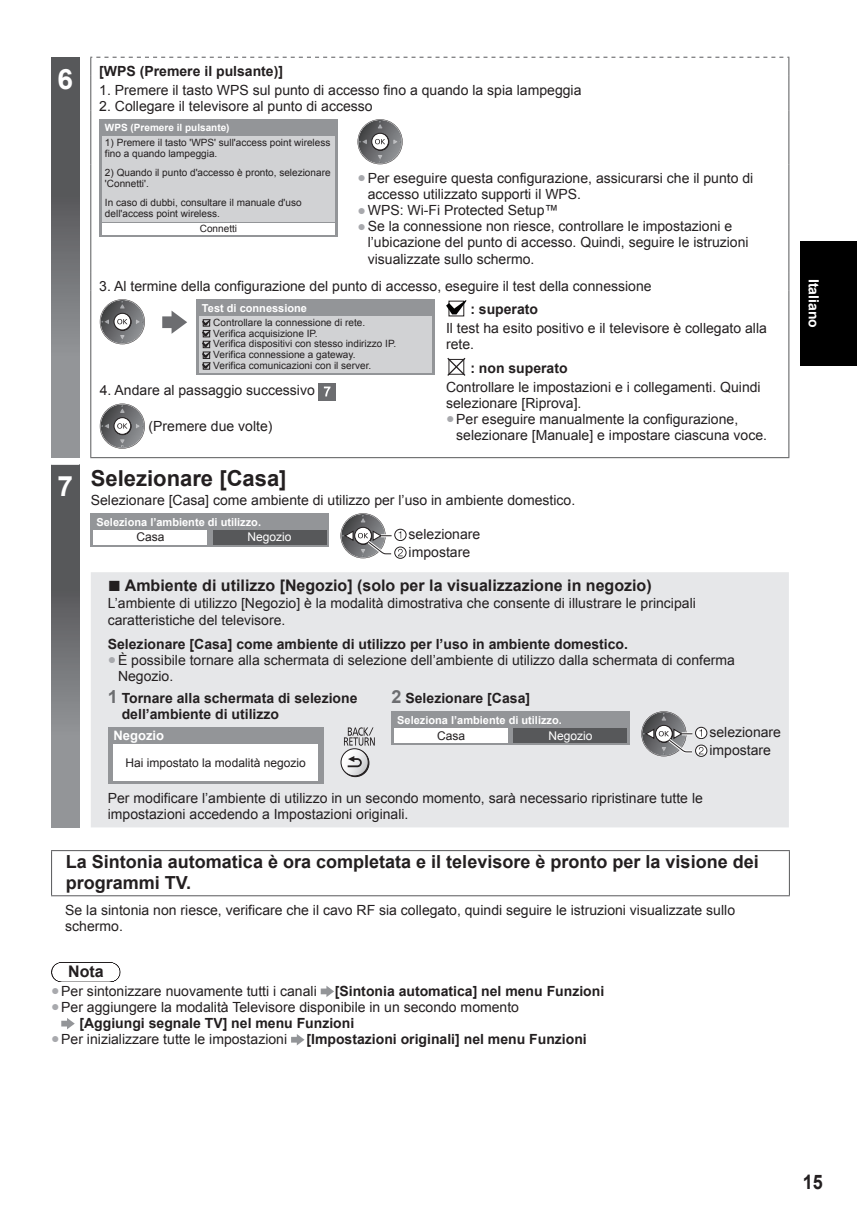
<style>
.page{position:relative;width:857px;height:1225px;background:#fff}
.page>*{position:absolute;margin:0;border:0;box-sizing:border-box;transform-origin:0 0}
.t1{font:700 28px "Arial";color:#fff}
.t2{font:700 22px "Arial";color:#231f20}
.t3{font:700 20px "Arial";color:#231f20;scale:.9 1}
.t4{font:700 18px/20.8px "Arial";color:#231f20}
.t5{font:700 16px "Arial";color:#231f20}
.t6{font:14px/16px "Arial";color:#231f20}
.t7{font:700 14px/16.2px "Arial";color:#231f20}
.t8{font:700 14px "Arial";color:#fff}
.t9{font:700 13px "Arial";color:#fff}
.t10{font:12px "Arial";color:#231f20}
.t11{font:12px "Arial";color:#fff}
.t12{font:700 11px "Arial";color:#fff}
.t13{font:10px/10.8px "Arial";color:#231f20}
.t14{font:700 10px "Arial";color:#fff}
.s1{color:#a8a9ad}
.s2{font-size:28px;color:#fff}
.s3{font-size:22px}
.s4{font-size:18px;color:#6c6d70}
.s5{font-weight:700}
</style>
<div class="page">
<div style="left:799px;top:241px;width:57px;height:125px;background:#000"></div>
<svg style="left:51px;top:57px;width:28px;height:401px;background:#727376"></svg>
<hr style="left:90px;top:76px;width:1px;height:35px;background:#57585a">
<svg style="left:90px;top:272px;width:1px;height:19px"></svg>
<hr style="left:90px;top:291px;width:1px;height:166px;background:#57585a">
<hr style="left:90px;top:457px;width:699px;height:1px;background:#57585a">
<svg style="left:90px;top:57px;width:699px;height:19px"></svg>
<hr style="left:788px;top:76px;width:1px;height:35px;background:#57585a">
<hr style="left:788px;top:164px;width:1px;height:108px;background:#57585a">
<svg style="left:788px;top:272px;width:1px;height:19px"></svg>
<hr style="left:788px;top:291px;width:1px;height:166px;background:#57585a">
<hr style="left:90px;top:111px;width:1px;height:53px;background:#57585a">
<hr style="left:90px;top:164px;width:1px;height:108px;background:#57585a">
<hr style="left:788px;top:111px;width:1px;height:53px;background:#57585a">
<div style="left:99px;top:119px;width:238px;height:118px;background:#939598"></div>
<div style="left:102px;top:136px;width:232px;height:85px;background:#d1d2d4"></div>
<div style="left:102px;top:223px;width:232px;height:12px;background:#fff"></div>
<svg style="left:357px;top:119px;width:45px;height:45px"></svg>
<svg style="left:100px;top:299px;width:45px;height:45px"></svg>
<svg style="left:162px;top:310px;width:25px;height:24px"></svg>
<div style="left:196px;top:299px;width:238px;height:76px;background:#939598"></div>
<div style="left:199px;top:316px;width:232px;height:57px;background:#d1d2d4"></div>
<div style="left:203px;top:362px;width:7px;height:7px;border:1px solid #231f20"></div>
<svg style="left:202px;top:319px;width:9px;height:49px"></svg>
<svg style="left:446px;top:300px;width:20px;height:14px"></svg>
<svg style="left:447px;top:357px;width:19px;height:19px"></svg>
<div style="left:448px;top:359px;width:16px;height:16px;border:1px solid #231f20"></div>
<div style="left:318px;top:383px;width:17px;height:17px;background:#6c6d70"></div>
<svg style="left:324px;top:386px;width:6px;height:10px"></svg>
<svg style="left:100px;top:403px;width:45px;height:46px"></svg>
<svg style="left:51px;top:465px;width:28px;height:362px;background:#727376"></svg>
<svg style="left:51px;top:464px;width:28px;height:1px"></svg>
<div style="left:91px;top:513px;width:238px;height:34px;background:#939598"></div>
<div style="left:213px;top:530px;width:113px;height:14px;background:#57585a"></div>
<div style="left:94px;top:530px;width:113px;height:14px;background:#fff"></div>
<div style="left:394px;top:529px;width:12px;height:12px;border:1px solid #231f20;border-radius:50%"></div>
<div style="left:394px;top:547px;width:12px;height:11px;border:1px solid #231f20;border-radius:50%"></div>
<svg style="left:340px;top:513px;width:62px;height:46px"></svg>
<div style="left:91px;top:572px;width:697px;height:255px;background:#e6e7e9"></div>
<div style="left:391px;top:711px;width:238px;height:34px;background:#939598"></div>
<div style="left:513px;top:728px;width:113px;height:14px;background:#57585a"></div>
<div style="left:394px;top:728px;width:113px;height:14px;background:#fff"></div>
<div style="left:695px;top:727px;width:11px;height:11px;background:#fff;border-radius:50%"></div>
<div style="left:694px;top:727px;width:12px;height:12px;border:1px solid #231f20;border-radius:50%"></div>
<div style="left:694px;top:745px;width:12px;height:11px;border:1px solid #231f20;border-radius:50%"></div>
<svg style="left:641px;top:711px;width:62px;height:46px;background:#a6a7a8"></svg>
<div style="left:108px;top:727px;width:215px;height:57px;background:#939598"></div>
<div style="left:113px;top:744px;width:204px;height:37px;background:#fff"></div>
<div style="left:341px;top:749px;width:28px;height:28px;border:1px solid #231f20;border-radius:50%"></div>
<svg style="left:341px;top:748px;width:27px;height:28px"></svg>
<div style="left:340px;top:748px;width:28px;height:28px;border:1px solid #231f20;border-radius:50%"></div>
<svg style="left:347px;top:756px;width:14px;height:11px"></svg>
<svg style="left:344px;top:727px;width:30px;height:18px"></svg>
<hr style="left:51px;top:850px;width:738px;height:1px;background:#57585a">
<hr style="left:51px;top:851px;width:1px;height:44px;background:#57585a">
<hr style="left:51px;top:895px;width:738px;height:1px;background:#57585a">
<hr style="left:788px;top:851px;width:1px;height:44px;background:#57585a">
<svg style="left:61px;top:962px;width:50px;height:20px"></svg>
<svg style="left:320px;top:986px;width:14px;height:11px"></svg>
<svg style="left:61px;top:1018px;width:14px;height:11px"></svg>
<svg style="left:291px;top:1034px;width:13px;height:11px"></svg>
<h1 class="t1" style="left:57px;top:64px;width:17px">6</h1>
<p class="t7" style="left:99px;top:63px;width:185px">[WPS (Premere il pulsante)]</p>
<p class="t6" style="left:99px;top:82px;width:483px">1. Premere il tasto WPS sul punto di accesso fino a quando la spia lampeggia</p>
<p class="t6" style="left:99px;top:98px;width:275px">2. Collegare il televisore al punto di accesso</p>
<p class="t13" style="left:105px;top:137px;width:227px">1) Premere il tasto 'WPS' sull'access point wireless fino a quando lampeggia.</p>
<p class="t13" style="left:105px;top:167px;width:227px">2) Quando il punto d'accesso è pronto, selezionare 'Connetti'.</p>
<p class="t13" style="left:105px;top:197px;width:198px">In caso di dubbi, consultare il manuale d'uso dell'access point wireless.</p>
<p class="t14" style="left:105px;top:122px;width:126px">WPS (Premere il pulsante)</p>
<p class="t6" style="left:367px;top:170px;width:387px;text-indent:-10px"><span class="s1">●</span>Per eseguire questa configurazione, assicurarsi che il punto di accesso utilizzato supporti il WPS.</p>
<p class="t6" style="left:357px;top:202px;width:202px"><span class="s1">●</span>WPS: Wi-Fi Protected Setup™</p>
<p class="t6" style="left:367px;top:218px;width:382px;text-indent:-10px"><span class="s1">●</span>Se la connessione non riesce, controllare le impostazioni e l’ubicazione del punto di accesso. Quindi, seguire le istruzioni visualizzate sullo schermo.</p>
<p class="t6" style="left:99px;top:278px;width:553px">3. Al termine della configurazione del punto di accesso, eseguire il test della connessione</p>
<p class="t13" style="left:213px;top:317px;width:184px">Controllare la connessione di rete.<br>Verifica acquisizione IP.<br>Verifica dispositivi con stesso indirizzo IP.<br>Verifica connessione a gateway.<br>Verifica comunicazioni con il server.</p>
<p class="t13" style="left:200px;top:223px;width:39px">Connetti</p>
<p class="t12" style="left:202px;top:301px;width:106px">Test di connessione</p>
<p class="t7" style="left:470px;top:301px;width:69px">: superato</p>
<p class="t6" style="left:446px;top:320px;width:322px">Il test ha esito positivo e il televisore è collegato alla rete.</p>
<p class="t7" style="left:470px;top:360px;width:99px">: non superato</p>
<p class="t6" style="left:446px;top:379px;width:316px">Controllare le impostazioni e i collegamenti. Quindi selezionare [Riprova].</p>
<p class="t6" style="left:456px;top:411px;width:312px;text-indent:-10px"><span class="s1">●</span>Per eseguire manualmente la configurazione, selezionare [Manuale] e impostare ciascuna voce.</p>
<p class="t6" style="left:100px;top:382px;width:216px">4. Andare al passaggio successivo</p>
<p class="t6" style="left:148px;top:418px;width:125px">(Premere due volte)</p>
<h2 class="t2" style="left:57px;top:466px;width:230px"><span class="s2">7</span> Selezionare [Casa]</h2>
<p class="t6" style="left:91px;top:492px;width:485px">Selezionare [Casa] come ambiente di utilizzo per l’uso in ambiente domestico.</p>
<p class="t12" style="left:96px;top:515px;width:166px">Seleziona l’ambiente di utilizzo.</p>
<p class="t10" style="left:136px;top:530px;width:30px">Casa</p>
<p class="t11" style="left:247px;top:530px;width:46px">Negozio</p>
<p class="t6" style="left:408px;top:525px;width:73px;line-height:17.8px">selezionare impostare</p>
<p class="t5" style="left:108px;top:577px;width:545px"><span class="s3">■</span> Ambiente di utilizzo [Negozio] (solo per la visualizzazione in negozio)</p>
<p class="t6" style="left:108px;top:595px;width:589px">L’ambiente di utilizzo [Negozio] è la modalità dimostrativa che consente di illustrare le principali caratteristiche del televisore.</p>
<p class="t7" style="left:108px;top:636px;width:521px">Selezionare [Casa] come ambiente di utilizzo per l’uso in ambiente domestico.</p>
<p class="t6" style="left:118px;top:652px;width:618px;text-indent:-10px"><span class="s1">●</span>È possibile tornare alla schermata di selezione dell’ambiente di utilizzo dalla schermata di conferma<br>Negozio.</p>
<p class="t7" style="left:122px;top:690px;width:237px;text-indent:-14px"><span class="s4">1</span> Tornare alla schermata di selezione dell’ambiente di utilizzo</p>
<p class="t7" style="left:391px;top:690px;width:140px"><span class="s4">2</span> Selezionare [Casa]</p>
<p class="t12" style="left:397px;top:713px;width:166px">Seleziona l’ambiente di utilizzo.</p>
<p class="t10" style="left:437px;top:728px;width:30px">Casa</p>
<p class="t11" style="left:548px;top:728px;width:46px">Negozio</p>
<p class="t6" style="left:709px;top:723px;width:73px;line-height:17.8px">selezionare impostare</p>
<p class="t9" style="left:113px;top:728px;width:52px">Negozio</p>
<p class="t10" style="left:125px;top:756px;width:182px">Hai impostato la modalità negozio</p>
<p class="t6" style="left:108px;top:790px;width:596px">Per modificare l’ambiente di utilizzo in un secondo momento, sarà necessario ripristinare tutte le impostazioni accedendo a Impostazioni originali.</p>
<p class="t4" style="left:66px;top:851px;width:694px">La Sintonia automatica è ora completata e il televisore è pronto per la visione dei programmi TV.</p>
<p class="t6" style="left:65px;top:902px;width:671px">Se la sintonia non riesce, verificare che il cavo RF sia collegato, quindi seguire le istruzioni visualizzate sullo schermo.</p>
<p class="t5" style="left:68px;top:962px;width:37px">Nota</p>
<p class="t6" style="left:51px;top:983px;width:267px"><span class="s1">●</span>Per sintonizzare nuovamente tutti i canali</p>
<p class="t7" style="left:334px;top:982px;width:271px">[Sintonia automatica] nel menu Funzioni</p>
<p class="t6" style="left:79px;top:999px;width:441px;text-indent:-28px"><span class="s1">●</span>Per aggiungere la modalità Televisore disponibile in un secondo momento <span class="s5">[Aggiungi segnale TV] nel menu Funzioni</span></p>
<p class="t6" style="left:51px;top:1031px;width:237px"><span class="s1">●</span>Per inizializzare tutte le impostazioni</p>
<p class="t7" style="left:306px;top:1031px;width:282px">[Impostazioni originali] nel menu Funzioni</p>
<p class="t8" style="left:821px;top:279px;width:51px;rotate:90deg">Italiano</p>
<h3 class="t3" style="left:802px;top:1170px;width:24px">15</h3>
</div>
